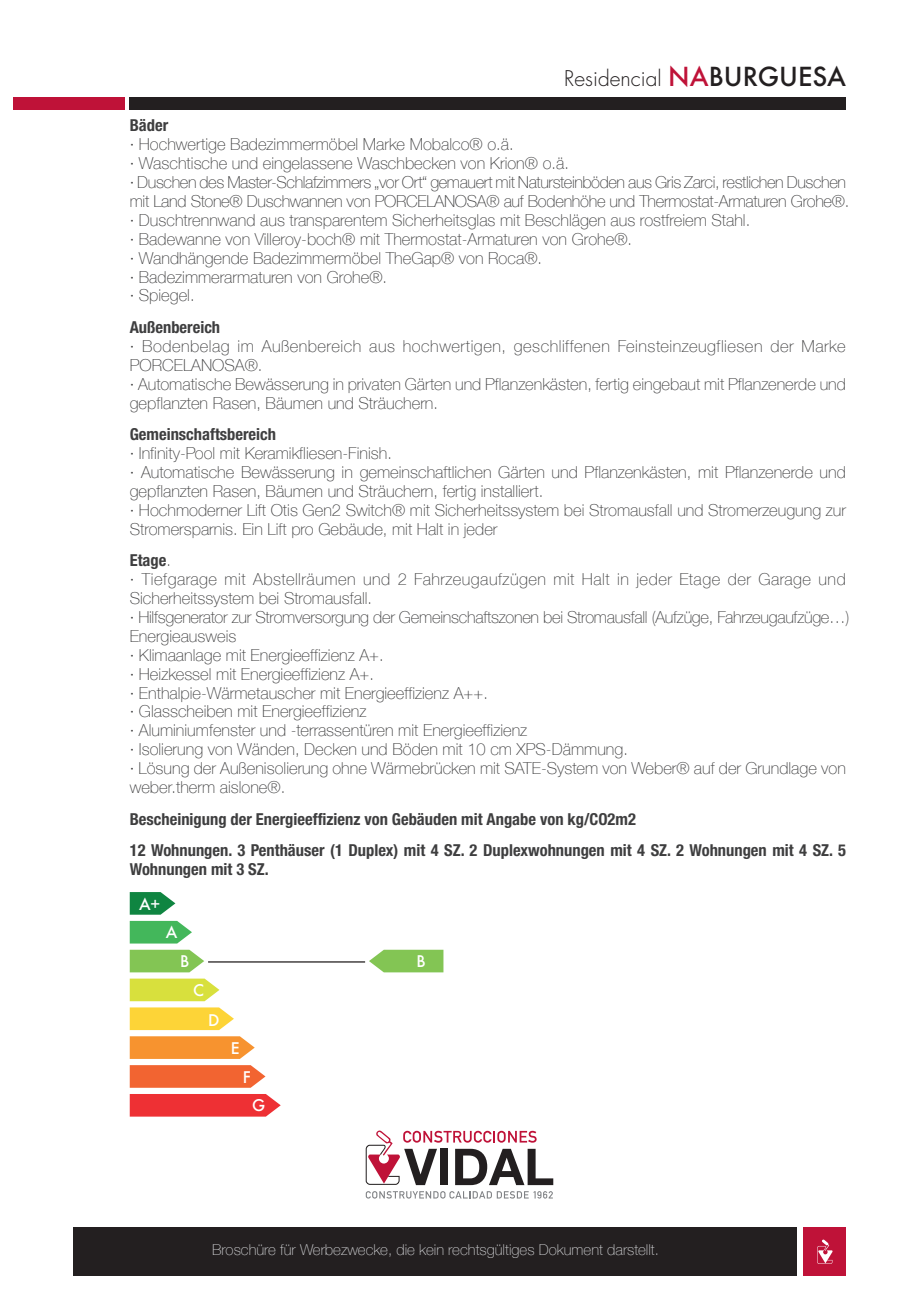
<style>
.page{position:relative;width:919px;height:1289px;background:#fff}
.page>*{position:absolute;margin:0;border:0;box-sizing:border-box;transform-origin:0 0}
.t1{font:300 21px "Futura";color:#231f20}
.t2{font:100 16.5px/18.9px "Helvetica Neue";color:#3e3e3f}
.t3{font:700 condensed 16.5px/31.7px "Helvetica Neue";color:#3e3e3f}
.t4{font:500 15.6px "Futura";color:#fff}
.t5{font:100 15px "Helvetica Neue";color:#d1d2d4}
.s1{font-weight:500;font-size:25.5px;color:#bf1238}
.s2{font-weight:500;font-size:25.5px}
.s3{font-weight:700;font-stretch:condensed}
</style>
<div class="page">
<svg style="left:130px;top:892px;width:45px;height:22px"></svg>
<svg style="left:130px;top:920px;width:62px;height:23px"></svg>
<svg style="left:130px;top:949px;width:74px;height:23px;background:#92cc69"></svg>
<svg style="left:130px;top:978px;width:89px;height:23px;background:#dbe350"></svg>
<svg style="left:130px;top:1007px;width:104px;height:23px;background:#fdd748"></svg>
<svg style="left:130px;top:1036px;width:125px;height:22px;background:#f79a3d"></svg>
<svg style="left:130px;top:1065px;width:135px;height:22px;background:#f26c3c"></svg>
<div style="left:130px;top:1094px;width:151px;height:22px;background:#ee3034"></div>
<svg style="left:369px;top:949px;width:74px;height:23px;background:#92cc69"></svg>
<hr style="left:208px;top:961px;width:157px;height:1px;background:#231f20">
<div style="left:130px;top:97px;width:715px;height:13px;background:#231f20"></div>
<div style="left:13px;top:97px;width:111px;height:13px;background:#bf1238"></div>
<div style="left:803px;top:1227px;width:42px;height:49px;background:#bf1238"></div>
<svg style="left:817px;top:1239px;width:15px;height:25px"></svg>
<div style="left:73px;top:1227px;width:723px;height:49px;background:#231f20"></div>
<svg style="left:366px;top:1191px;width:187px;height:7px"></svg>
<svg style="left:365px;top:1130px;width:188px;height:55px"></svg>
<p class="t1" style="left:564px;top:64px;width:283px">Residencial <span class="s1">NA</span><span class="s2">BURGUESA</span></p>
<p class="t3" style="left:130px;top:109px;width:40px">Bäder</p>
<p class="t2" style="left:130px;top:134px;width:721px">· Hochwertige Badezimmermöbel Marke Mobalco® o.ä.<br>· Waschtische und eingelassene Waschbecken von Krion® o.ä.<br>· Duschen des Master-Schlafzimmers „vor Ort“ gemauert mit Natursteinböden aus Gris Zarci, restlichen Duschen mit Land Stone® Duschwannen von PORCELANOSA® auf Bodenhöhe und Thermostat-Armaturen Grohe®. · Duschtrennwand aus transparentem Sicherheitsglas mit Beschlägen aus rostfreiem Stahl.<br>· Badewanne von Villeroy-boch® mit Thermostat-Armaturen von Grohe®.<br>· Wandhängende Badezimmermöbel TheGap® von Roca®.<br>· Badezimmerarmaturen von Grohe®.<br>· Spiegel.</p>
<p class="t3" style="left:130px;top:311px;width:92px">Außenbereich</p>
<p class="t2" style="left:130px;top:336px;width:717px">· Bodenbelag im Außenbereich aus hochwertigen, geschliffenen Feinsteinzeugfliesen der Marke PORCELANOSA®.<br>· Automatische Bewässerung in privaten Gärten und Pflanzenkästen, fertig eingebaut mit Pflanzenerde und gepflanzten Rasen, Bäumen und Sträuchern.</p>
<p class="t3" style="left:130px;top:418px;width:148px">Gemeinschaftsbereich</p>
<p class="t2" style="left:130px;top:443px;width:717px">· Infinity-Pool mit Keramikfliesen-Finish.<br>· Automatische Bewässerung in gemeinschaftlichen Gärten und Pflanzenkästen, mit Pflanzenerde und gepflanzten Rasen, Bäumen und Sträuchern, fertig installiert.<br>· Hochmoderner Lift Otis Gen2 Switch® mit Sicherheitssystem bei Stromausfall und Stromerzeugung zur Stromersparnis. Ein Lift pro Gebäude, mit Halt in jeder</p>
<p class="t2" style="left:130px;top:550px;width:721px"><span class="s3">Etage</span>.<br>· Tiefgarage mit Abstellräumen und 2 Fahrzeugaufzügen mit Halt in jeder Etage der Garage und Sicherheitssystem bei Stromausfall.<br>· Hilfsgenerator zur Stromversorgung der Gemeinschaftszonen bei Stromausfall (Aufzüge, Fahrzeugaufzüge…)<br>Energieausweis<br>· Klimaanlage mit Energieeffizienz A+.<br>· Heizkessel mit Energieeffizienz A+.<br>· Enthalpie-Wärmetauscher mit Energieeffizienz A++.<br>· Glasscheiben mit Energieeffizienz<br>· Aluminiumfenster und -terrassentüren mit Energieeffizienz<br>· Isolierung von Wänden, Decken und Böden mit 10 cm XPS-Dämmung.<br>· Lösung der Außenisolierung ohne Wärmebrücken mit SATE-System von Weber® auf der Grundlage von weber.therm aislone®.</p>
<p class="t3" style="left:130px;top:802px;width:717px">Bescheinigung der Energieeffizienz von Gebäuden mit Angabe von kg/CO2m2<br>12 Wohnungen. 3 Penthäuser (1 Duplex) mit 4 SZ. 2 Duplexwohnungen mit 4 SZ. 2 Wohnungen mit 4 SZ. 5</p>
<p class="t3" style="left:130px;top:853px;width:140px">Wohnungen mit 3 SZ.</p>
<p class="t4" style="left:139px;top:893px;width:23px">A+</p>
<p class="t4" style="left:166px;top:921px;width:13px">A</p>
<p class="t4" style="left:180px;top:950px;width:11px">B</p>
<p class="t4" style="left:416px;top:950px;width:11px">B</p>
<p class="t4" style="left:193px;top:979px;width:12px">C</p>
<p class="t4" style="left:208px;top:1009px;width:13px">D</p>
<p class="t4" style="left:231px;top:1037px;width:10px">E</p>
<p class="t4" style="left:243px;top:1066px;width:9px">F</p>
<p class="t4" style="left:252px;top:1094px;width:15px">G</p>
<p class="t5" style="left:204px;top:1238px;width:464px">Folleto realizado a efectos promocionales, no constituye documento l gal.</p>
<p class="t5" style="left:212px;top:1238px;width:448px">Broschüre für Werbezwecke, die kein rechtsgültiges Dokument darstellt.</p>
</div>
